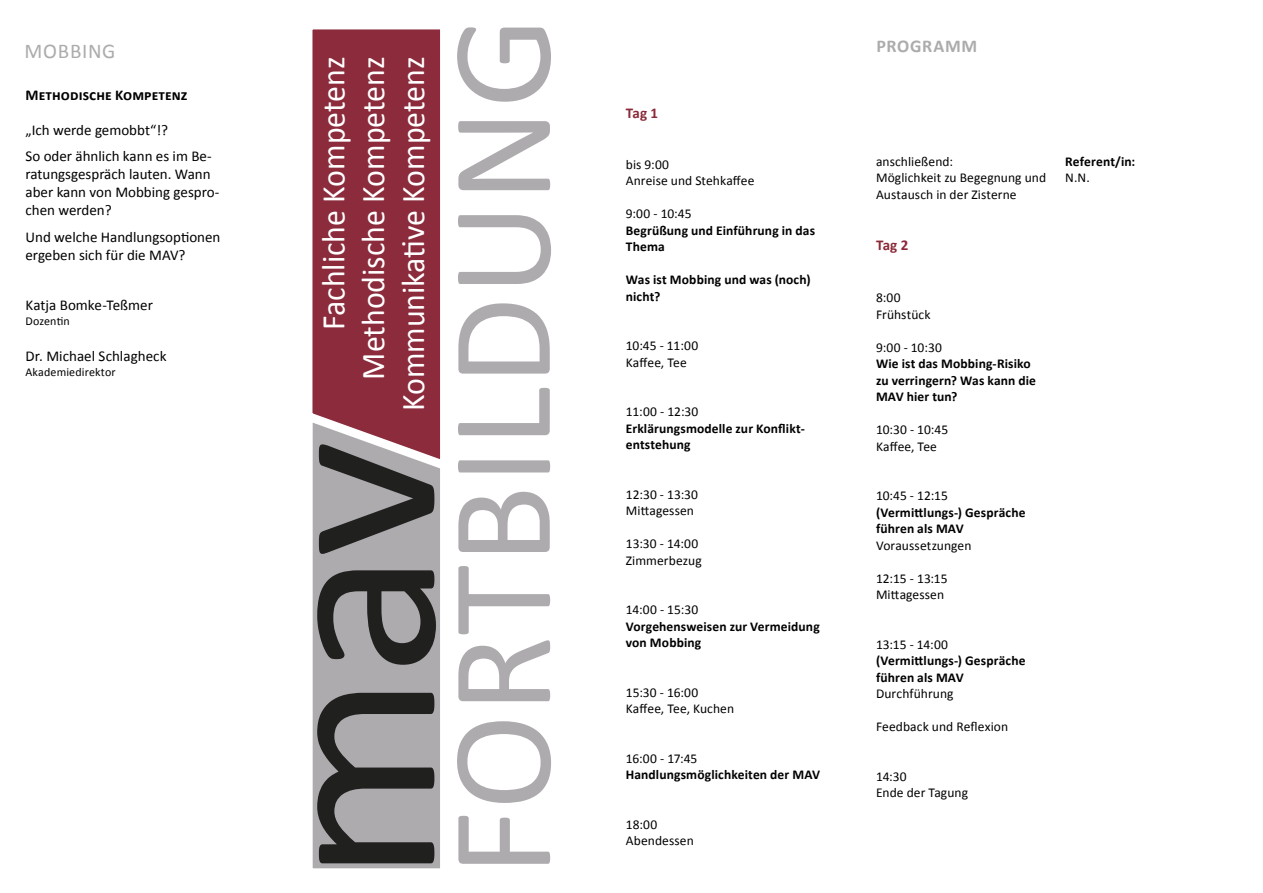
<style>
.page{position:relative;width:1263px;height:893px;background:#fff}
.page>*{position:absolute;margin:0;border:0;box-sizing:border-box;transform-origin:0 0}
.t1{font:246px "Calibri";color:#20201f;scale:1.06 1}
.t2{font:144.6px "Calibri";letter-spacing:.005em;color:#aeabae}
.t3{font:33.3px/39.9px "Calibri";color:#fff;text-align:right;scale:.96 1}
.t4{font:21px "Calibri";letter-spacing:.03em;color:#adabad}
.t5{font:700 18px "Calibri";letter-spacing:.04em;color:#adabad}
.t6{font:15px/18px "Calibri";color:#000}
.t7{font:700 15px "Calibri";letter-spacing:.005em;color:#000}
.t8{font:700 15px "Calibri";letter-spacing:-.02em;color:#8b2939}
.t9{font:13.5px/16.5px "Calibri";letter-spacing:.01em;color:#000}
.t10{font:700 13.5px/16.5px "Calibri";letter-spacing:.01em;color:#000}
.t11{font:12px "Calibri";letter-spacing:.01em;color:#000}
</style>
<div class="page">
<div style="left:308px;top:409px;width:136px;height:464px;background:#aeabae"></div>
<div style="left:304px;top:404px;width:145px;height:473px;border:9px solid #fff"></div>
<svg style="left:304px;top:29px;width:145px;height:449px"></svg>
<h3 class="t4" style="left:25px;top:37px;width:92px">MOBBING</h3>
<p class="t7" style="left:26px;top:84px;width:163px">Methodische Kompetenz</p>
<p class="t6" style="left:26px;top:116px;width:188px;line-height:26.5px">„Ich werde gemobbt“!?<br>So oder ähnlich kann es im Be-</p>
<p class="t6" style="left:26px;top:165px;width:195px">ratungsgespräch lauten. Wann aber kann von Mobbing gespro&shy;chen werden?</p>
<p class="t6" style="left:26px;top:227px;width:196px">Und welche Handlungsoptionen ergeben sich für die MAV?</p>
<p class="t6" style="left:26px;top:295px;width:129px">Katja Bomke-Teßmer</p>
<p class="t11" style="left:26px;top:312px;width:46px">Dozentin</p>
<p class="t6" style="left:26px;top:346px;width:143px">Dr. Michael Schlagheck</p>
<p class="t11" style="left:26px;top:363px;width:92px">Akademiedirektor</p>
<h3 class="t3" style="left:312px;top:411px;width:371px;rotate:-90deg">Fachliche Kompetenz<br>Methodische Kompetenz<br>Kommunikative Kompetenz</h3>
<h1 class="t1" style="left:181px;top:883px;width:419px;rotate:-90deg">mav</h1>
<h2 class="t2" style="left:401px;top:876px;width:860px;rotate:-90deg">FORTBILDUNG</h2>
<p class="t8" style="left:626px;top:102px;width:34px">Tag 1</p>
<p class="t9" style="left:626px;top:155px;width:130px">bis 9:00<br>Anreise und Stehkaffee</p>
<p class="t9" style="left:626px;top:205px;width:67px">9:00 - 10:45</p>
<p class="t10" style="left:626px;top:221px;width:191px">Begrüßung und Einführung in das<br>Thema</p>
<p class="t10" style="left:626px;top:271px;width:186px">Was ist Mobbing und was (noch) nicht?</p>
<p class="t9" style="left:626px;top:337px;width:74px">10:45 - 11:00<br>Kaffee, Tee</p>
<p class="t9" style="left:626px;top:403px;width:74px">11:00 - 12:30</p>
<p class="t10" style="left:626px;top:419px;width:181px">Erklärungsmodelle zur Konflikt&shy;entstehung</p>
<p class="t9" style="left:626px;top:485px;width:74px">12:30 - 13:30<br>Mittagessen</p>
<p class="t9" style="left:626px;top:535px;width:77px">13:30 - 14:00<br>Zimmerbezug</p>
<p class="t9" style="left:626px;top:601px;width:74px">14:00 - 15:30</p>
<p class="t10" style="left:626px;top:617px;width:195px">Vorgehensweisen zur Vermeidung von Mobbing</p>
<p class="t9" style="left:626px;top:683px;width:110px">15:30 - 16:00<br>Kaffee, Tee, Kuchen</p>
<p class="t9" style="left:626px;top:749px;width:73px">16:00 - 17:45</p>
<p class="t10" style="left:626px;top:766px;width:196px">Handlungsmöglichkeiten der MAV</p>
<p class="t9" style="left:626px;top:815px;width:70px">18:00<br>Abendessen</p>
<h3 class="t5" style="left:876px;top:33px;width:102px">PROGRAMM</h3>
<p class="t9" style="left:876px;top:153px;width:172px">anschließend:<br>Möglichkeit zu Begegnung und<br>Austausch in der Zisterne</p>
<p class="t8" style="left:876px;top:234px;width:34px">Tag 2</p>
<p class="t9" style="left:876px;top:289px;width:56px">8:00<br>Frühstück</p>
<p class="t9" style="left:876px;top:339px;width:67px">9:00 - 10:30</p>
<p class="t10" style="left:876px;top:355px;width:162px">Wie ist das Mobbing-Risiko zu verringern? Was kann die<br>MAV hier tun?</p>
<p class="t9" style="left:876px;top:421px;width:74px">10:30 - 10:45<br>Kaffee, Tee</p>
<p class="t9" style="left:876px;top:487px;width:73px">10:45 - 12:15</p>
<p class="t10" style="left:876px;top:504px;width:151px">(Vermittlungs-) Gespräche führen als MAV</p>
<p class="t9" style="left:876px;top:537px;width:97px">Voraussetzungen</p>
<p class="t9" style="left:876px;top:570px;width:73px">12:15 - 13:15<br>Mittagessen</p>
<p class="t9" style="left:876px;top:636px;width:74px">13:15 - 14:00</p>
<p class="t10" style="left:876px;top:652px;width:151px">(Vermittlungs-) Gespräche führen als MAV</p>
<p class="t9" style="left:876px;top:685px;width:79px">Durchführung</p>
<p class="t9" style="left:876px;top:718px;width:134px">Feedback und Reflexion</p>
<p class="t9" style="left:876px;top:768px;width:94px">14:30<br>Ende der Tagung</p>
<p class="t10" style="left:1065px;top:153px;width:72px">Referent/in:</p>
<p class="t9" style="left:1065px;top:169px;width:26px">N.N.</p>
</div>
